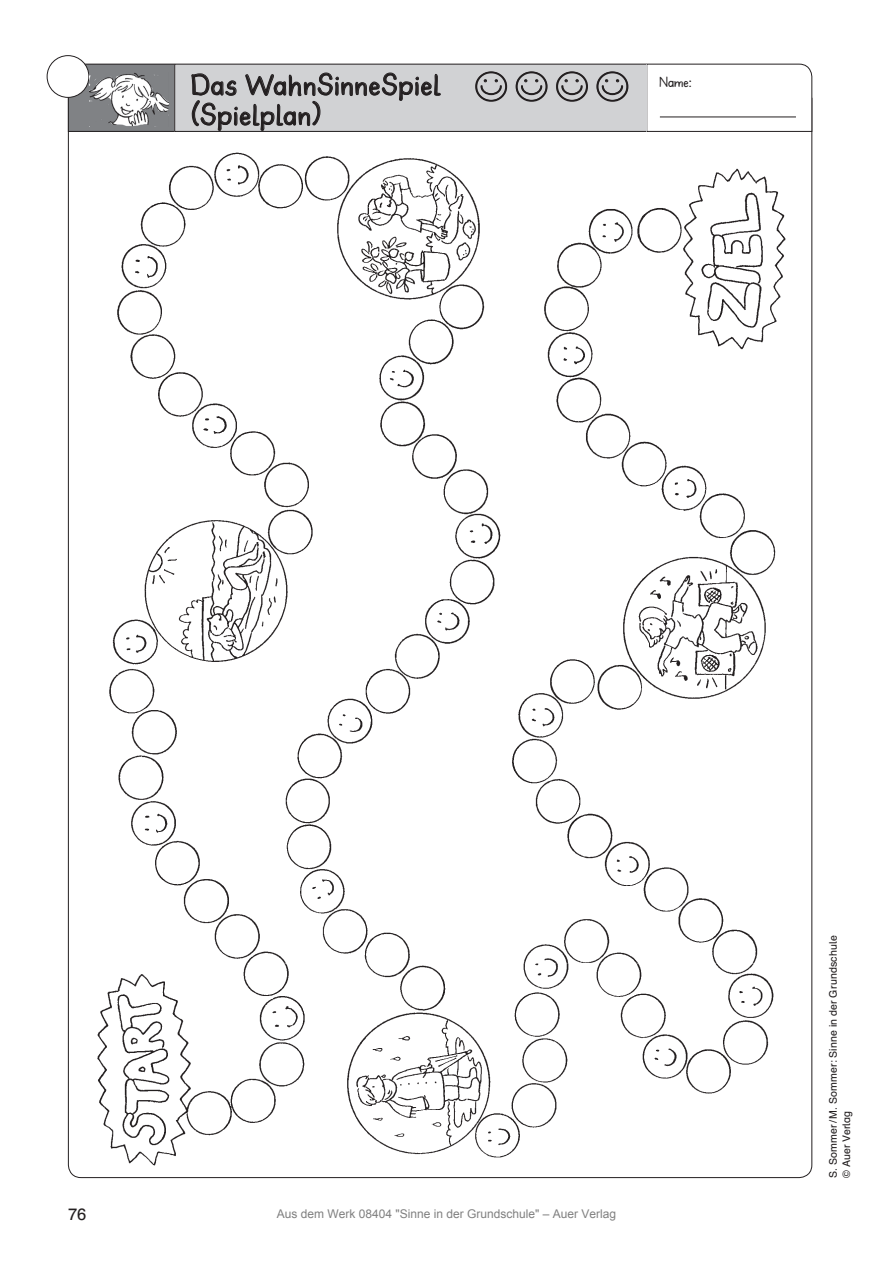
<style>
.page{position:relative;width:893px;height:1263px;background:#fff}
.page>*{position:absolute;margin:0;border:0;box-sizing:border-box;transform-origin:0 0}
.t1{font:31.35px "Hand Druck Schrift BY05";letter-spacing:.045em;color:#231f20;scale:1.05 1}
.t2{font:16.5px "Auer Schulbuch";color:#231f20}
.t3{font:15px "Hand Druck Schrift BY05";color:#231f20}
.t4{font:12px "Arial";color:#808080}
.t5{font:10.5px/13.5px "Auer Schulbuch";letter-spacing:.015em;color:#231f20}
.s1{font-family:"Smiley"}
</style>
<div class="page">
<div style="left:68px;top:64px;width:106px;height:67px;background:#808285"></div>
<div style="left:68px;top:64px;width:107px;height:68px;border:1px solid #231f20"></div>
<svg style="left:646px;top:63px;width:166px;height:69px"></svg>
<div style="left:47px;top:56px;width:42px;height:41px;background:#fff;border-radius:50%"></div>
<div style="left:47px;top:55px;width:42px;height:43px;border:1px solid #231f20;border-radius:50%"></div>
<img style="left:89px;top:73px;width:79px;height:54px">
<div style="left:175px;top:64px;width:471px;height:67px;background:#d1d2d4"></div>
<svg style="left:475px;top:71px;width:32px;height:31px"></svg>
<svg style="left:515px;top:71px;width:33px;height:31px"></svg>
<svg style="left:556px;top:71px;width:32px;height:31px"></svg>
<svg style="left:596px;top:71px;width:32px;height:31px"></svg>
<svg style="left:191px;top:63px;width:250px;height:67px"></svg>
<div style="left:174px;top:64px;width:473px;height:68px;border:1px solid #231f20"></div>
<img style="left:97px;top:152px;width:689px;height:1014px">
<h1 class="t1" style="left:192px;top:67px;width:418px">Das WahnSinneSpiel <span class="s1">6 6 6 6</span></h1>
<h3 class="t3" style="left:660px;top:74px;width:33px">Name:</h3>
<h1 class="t1" style="left:192px;top:97px;width:123px">(Spielplan)</h1>
<h2 class="t2" style="left:68px;top:1203px;width:20px">76</h2>
<p class="t4" style="left:277px;top:1206px;width:341px">Aus dem Werk 08404 "Sinne in der Grundschule" – Auer Verlag</p>
<p class="t5" style="left:826px;top:1178px;width:244px;rotate:-90deg">S. Sommer / M. Sommer: Sinne in der Grundschule © Auer Verlag</p>
</div>
